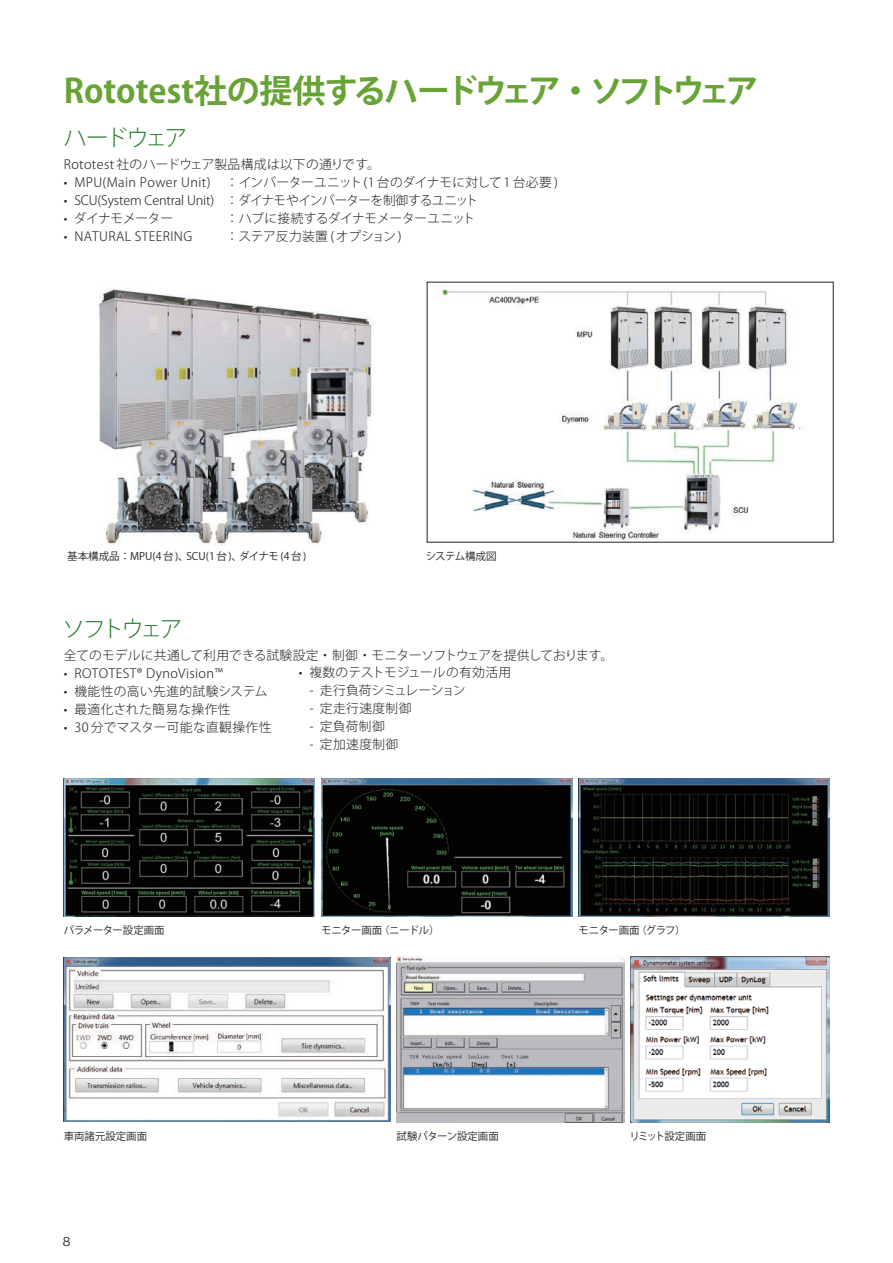
<style>
.page{position:relative;width:893px;height:1263px;background:#fff}
.page>*{position:absolute;margin:0;border:0;box-sizing:border-box;transform-origin:0 0}
.t1{font:700 33px "Koz Go Pr 6 N";letter-spacing:-.015em;color:#68a335}
.t2{font:300 22.5px "Koz Go Pr 6 N";letter-spacing:-.12em;color:#257c2e}
.t3{font:300 12.75px "Koz Go Pr 6 N";letter-spacing:.03em;color:#231f20}
.t4{font:300 12.75px "Koz Go Pr 6 N";letter-spacing:-.01em;color:#231f20}
.t5{font:300 12.75px "Koz Go Pr 6 N";letter-spacing:.01em;color:#231f20}
.t6{font:300 12.75px "Koz Go Pr 6 N";letter-spacing:-.02em;color:#231f20}
.t7{font:300 12.75px "Koz Go Pr 6 N";letter-spacing:-.015em;color:#231f20}
.t8{font:300 12.75px "Koz Go Pr 6 N";letter-spacing:-.03em;color:#231f20}
.t9{font:11.7px "Hira Kaku Std W3";color:#231f20}
.t10{font:10.5px "Koz Go Pr 6 N";color:#231f20}
.t11{font:10.5px "Koz Go Pr 6 N";letter-spacing:-.035em;color:#231f20}
.t12{font:10.35px "Koz Go Pr 6 N";letter-spacing:-.01em;color:#231f20}
.t13{font:10.35px "Koz Go Pr 6 N";letter-spacing:-.05em;color:#231f20}
.t14{font:10.35px "Koz Go Pr 6 N";letter-spacing:-.07em;color:#231f20}
</style>
<div class="page">
<img style="left:100px;top:288px;width:272px;height:258px">
<img style="left:442px;top:287px;width:359px;height:253px">
<img style="left:64px;top:778px;width:251px;height:139px">
<img style="left:64px;top:957px;width:326px;height:165px">
<img style="left:397px;top:956px;width:227px;height:166px">
<img style="left:630px;top:956px;width:199px;height:166px">
<img style="left:321px;top:778px;width:251px;height:139px">
<img style="left:579px;top:778px;width:251px;height:139px">
<h1 class="t1" style="left:64px;top:72px;width:696px">Rototest社の提供するハードウェア・ソフトウェア</h1>
<h2 class="t2" style="left:64px;top:125px;width:125px">ハードウェア</h2>
<p class="t3" style="left:64px;top:157px;width:318px">Rototest 社のハードウェア製品構成は以下の通りです。</p>
<p class="t5" style="left:64px;top:175px;width:496px">• MPU(Main Power Unit) ：インバーターユニット(1 台のダイナモに対して 1 台必要 )</p>
<p class="t4" style="left:64px;top:193px;width:416px">• SCU(System Central Unit) ：ダイナモやインバーターを制御するユニット</p>
<p class="t8" style="left:64px;top:211px;width:111px">• ダイナモメーター</p>
<p class="t6" style="left:226px;top:211px;width:251px">：ハブに接続するダイナモメーターユニット</p>
<p class="t3" style="left:64px;top:229px;width:130px">• NATURAL STEERING</p>
<p class="t7" style="left:226px;top:229px;width:177px">：ステア反力装置 ( オプション )</p>
<p class="t10" style="left:67px;top:550px;width:241px">基本構成品：MPU(4 台 )、SCU(1 台 )、ダイナモ (4 台 )</p>
<p class="t11" style="left:426px;top:550px;width:72px">システム構成図</p>
<h2 class="t2" style="left:63px;top:616px;width:121px">ソフトウェア</h2>
<p class="t4" style="left:64px;top:648px;width:551px">全てのモデルに共通して利用できる試験設定・制御・モニターソフトウェアを提供しております。</p>
<p class="t3" style="left:64px;top:666px;width:161px">• ROTOTEST® DynoVision™</p>
<p class="t3" style="left:64px;top:684px;width:205px">• 機能性の高い先進的試験システム</p>
<p class="t3" style="left:64px;top:702px;width:168px">• 最適化された簡易な操作性</p>
<p class="t3" style="left:64px;top:720px;width:209px">• 30 分でマスター可能な直観操作性</p>
<p class="t5" style="left:299px;top:665px;width:214px">• 複数のテストモジュールの有効活用</p>
<p class="t6" style="left:309px;top:683px;width:158px">- 走行負荷シミュレーション</p>
<p class="t3" style="left:309px;top:701px;width:104px">- 定走行速度制御</p>
<p class="t5" style="left:309px;top:719px;width:77px">- 定負荷制御</p>
<p class="t5" style="left:309px;top:737px;width:91px">- 定加速度制御</p>
<p class="t13" style="left:64px;top:925px;width:102px">パラメーター設定画面</p>
<p class="t12" style="left:64px;top:1130px;width:85px">車両諸元設定画面</p>
<p class="t9" style="left:63px;top:1232px;width:9px">8</p>
<p class="t12" style="left:321px;top:925px;width:120px">モニター画面（ニードル）</p>
<p class="t12" style="left:397px;top:1130px;width:104px">試験パターン設定画面</p>
<p class="t13" style="left:578px;top:925px;width:109px">モニター画面（グラフ）</p>
<p class="t14" style="left:629px;top:1130px;width:78px">リミット設定画面</p>
</div>
